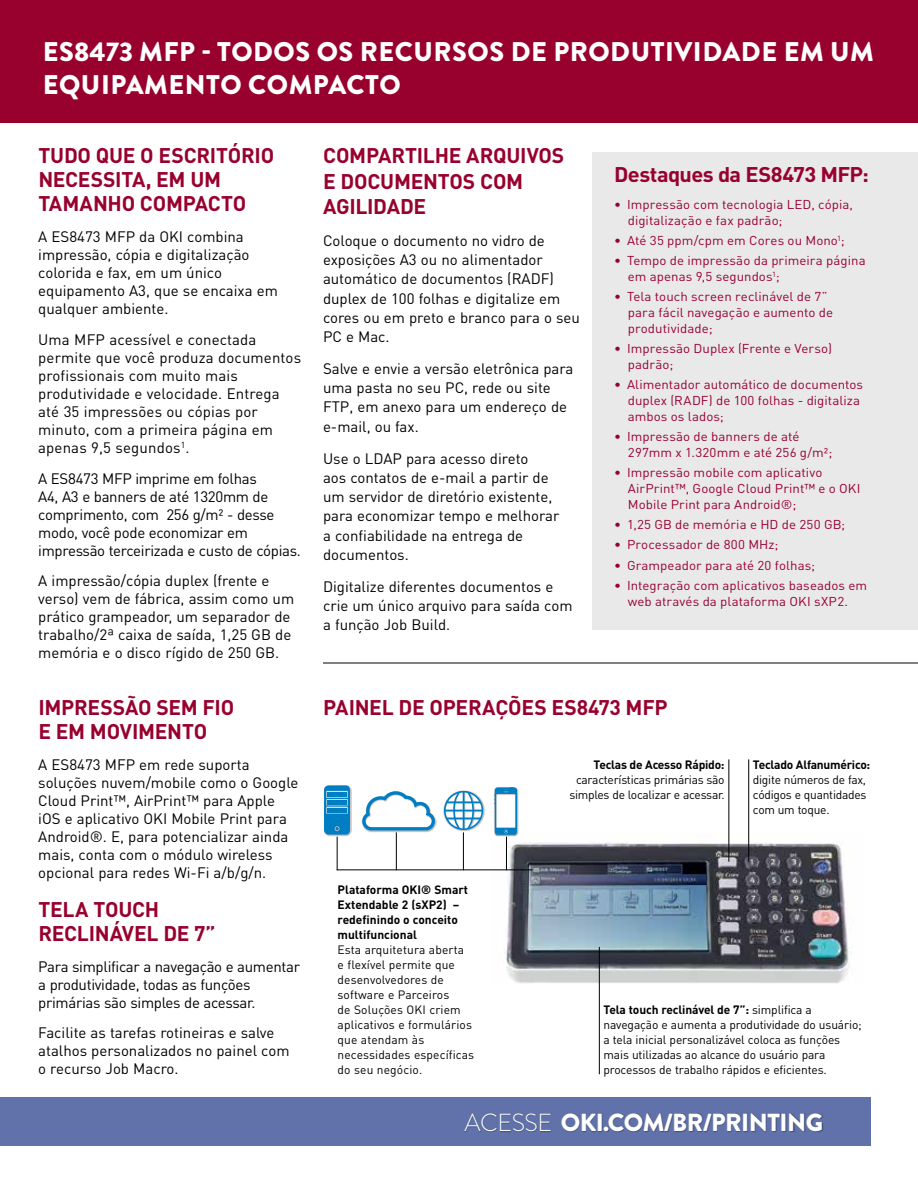
<style>
.page{position:relative;width:918px;height:1188px;background:#fff}
.page>*{position:absolute;margin:0;border:0;box-sizing:border-box;transform-origin:0 0}
.t1{font:900 27px/32.4px "Brandon Grotesque";letter-spacing:.02em;color:#fff}
.t2{font:900 24.75px "Brandon Grotesque";letter-spacing:-.02em;color:#fff}
.t3{font:700 21px/24px "DIN Pro";letter-spacing:-.015em;color:#98002e}
.t4{font:700 21px "DIN Pro";letter-spacing:-.015em;color:#98002e;scale:1.04 1}
.t5{font:15px/18px "DIN Pro";color:#000}
.t6{font:15px/18px "DIN Pro";letter-spacing:-.02em;color:#000}
.t7{font:12.75px/15.9px "DIN Pro";letter-spacing:.005em;color:#98002e;scale:1.04 1}
.t8{font:12px/15px "DIN Pro";letter-spacing:-.01em;color:#000;text-align:center}
.t9{font:12px/15px "DIN Pro";letter-spacing:.01em;color:#000}
.t10{font:700 12px/15px "DIN Pro";color:#000}
.t11{font:700 12px "DIN Pro";letter-spacing:-.02em;color:#000}
.s1{font-weight:700}
.s2{font-weight:300}
</style>
<div class="page">
<div style="left:0;top:1097px;width:870px;height:48px;background:#6072a9"></div>
<div style="left:465px;top:1113px;width:359px;height:20px;background:#000;opacity:.36"></div>
<div style="left:593px;top:153px;width:325px;height:477px;background:#e9e9ea"></div>
<div style="left:0;top:0;width:918px;height:122px;background:#98002e"></div>
<hr style="left:323px;top:663px;width:595px;height:1px;background:#000">
<img style="left:491px;top:833px;width:362px;height:151px">
<img style="left:366px;top:818px;width:71px;height:14px">
<svg style="left:362px;top:791px;width:73px;height:39px"></svg>
<img style="left:443px;top:790px;width:42px;height:41px">
<div style="left:444px;top:791px;width:39px;height:39px;border:2px solid #007ec4;border-radius:50%"></div>
<hr style="left:444px;top:810px;width:39px;height:1px;background:#007ec4">
<svg style="left:453px;top:791px;width:22px;height:39px"></svg>
<hr style="left:447px;top:801px;width:33px;height:2px;background:#007ec4">
<hr style="left:447px;top:818px;width:33px;height:1px;background:#007ec4">
<img style="left:326px;top:787px;width:26px;height:50px">
<svg style="left:324px;top:785px;width:26px;height:50px"></svg>
<img style="left:494px;top:789px;width:25px;height:48px">
<svg style="left:495px;top:787px;width:22px;height:48px"></svg>
<hr style="left:599px;top:947px;width:1px;height:127px;background:#000">
<hr style="left:337px;top:837px;width:1px;height:33px;background:#000">
<hr style="left:506px;top:837px;width:1px;height:33px;background:#000">
<hr style="left:396px;top:832px;width:1px;height:38px;background:#000">
<hr style="left:337px;top:869px;width:195px;height:1px;background:#000">
<hr style="left:463px;top:832px;width:1px;height:38px;background:#000">
<hr style="left:748px;top:759px;width:1px;height:103px;background:#000">
<hr style="left:728px;top:759px;width:1px;height:103px;background:#000">
<h1 class="t1" style="left:43px;top:36px;width:833px">ES8473 MFP - TODOS OS RECURSOS DE PRODUTIVIDADE EM UM<br>EQUIPAMENTO COMPACTO</h1>
<h3 class="t3" style="left:38px;top:143px;width:237px">TUDO QUE O ESCRITÓRIO<br>NECESSITA, EM UM<br>TAMANHO COMPACTO</h3>
<p class="t5" style="left:38px;top:227px;width:241px">A ES8473 MFP da OKI combina impressão, cópia e digitalização colorida e fax, em um único equipamento A3, que se encaixa em qualquer ambiente.</p>
<p class="t5" style="left:38px;top:330px;width:264px">Uma MFP acessível e conectada permite que você produza documentos profissionais com muito mais produtividade e velocidade. Entrega até 35 impressões ou cópias por minuto, com a primeira página em apenas 9,5 segundos<sup>1</sup>.</p>
<p class="t6" style="left:38px;top:469px;width:264px">A ES8473 MFP imprime em folhas<br>A4, A3 e banners de até 1320mm de comprimento, com 256 g/m² - desse modo, você pode economizar em impressão terceirizada e custo de cópias.</p>
<p class="t5" style="left:38px;top:571px;width:257px">A impressão/cópia duplex (frente e verso) vem de fábrica, assim como um prático grampeador, um separador de trabalho/2ª caixa de saída, 1,25 GB de memória e o disco rígido de 250 GB.</p>
<h3 class="t3" style="left:38px;top:695px;width:197px">IMPRESSÃO SEM FIO<br>E EM MOVIMENTO</h3>
<p class="t5" style="left:38px;top:755px;width:262px">A ES8473 MFP em rede suporta soluções nuvem/mobile como o Google Cloud Print™, AirPrint™ para Apple iOS e aplicativo OKI Mobile Print para Android®. E, para potencializar ainda mais, conta com o módulo wireless opcional para redes Wi-Fi a/b/g/n.</p>
<h3 class="t3" style="left:38px;top:896px;width:179px">TELA TOUCH<br>RECLINÁVEL DE 7”</h3>
<p class="t6" style="left:38px;top:956px;width:263px">Para simplificar a navegação e aumentar a produtividade, todas as funções primárias são simples de acessar.</p>
<p class="t5" style="left:38px;top:1023px;width:253px">Facilite as tarefas rotineiras e salve atalhos personalizados no painel com o recurso Job Macro.</p>
<h3 class="t3" style="left:323px;top:142px;width:243px;line-height:25.2px">COMPARTILHE ARQUIVOS<br>E DOCUMENTOS COM<br>AGILIDADE</h3>
<p class="t5" style="left:323px;top:230px;width:258px;line-height:19.2px">Coloque o documento no vidro de exposições A3 ou no alimentador automático de documentos (RADF) duplex de 100 folhas e digitalize em cores ou em preto e branco para o seu<br>PC e Mac.</p>
<p class="t5" style="left:323px;top:358px;width:252px;line-height:19.2px">Salve e envie a versão eletrônica para uma pasta no seu PC, rede ou site<br>FTP, em anexo para um endereço de e-mail, ou fax.</p>
<p class="t5" style="left:323px;top:448px;width:238px;line-height:19.2px">Use o LDAP para acesso direto<br>aos contatos de e-mail a partir de um servidor de diretório existente, para economizar tempo e melhorar a confiabilidade na entrega de documentos.</p>
<p class="t5" style="left:323px;top:576px;width:251px;line-height:19.2px">Digitalize diferentes documentos e crie um único arquivo para saída com a função Job Build.</p>
<h3 class="t4" style="left:614px;top:160px;width:247px">Destaques da ES8473 MFP:</h3>
<p class="t7" style="left:628px;top:196px;width:218px;text-indent:-14px">• Impressão com tecnologia LED, cópia, digitalização e fax padrão;</p>
<p class="t7" style="left:614px;top:232px;width:223px">• Até 35 ppm/cpm em Cores ou Mono<sup>1</sup>;</p>
<p class="t7" style="left:628px;top:252px;width:230px;text-indent:-14px">• Tempo de impressão da primeira página em apenas 9,5 segundos<sup>1</sup>;</p>
<p class="t7" style="left:628px;top:288px;width:199px;text-indent:-14px">• Tela touch screen reclinável de 7” para fácil navegação e aumento de produtividade;</p>
<p class="t7" style="left:628px;top:340px;width:198px;text-indent:-14px">• Impressão Duplex (Frente e Verso) padrão;</p>
<p class="t7" style="left:628px;top:376px;width:228px;text-indent:-14px">• Alimentador automático de documentos duplex (RADF) de 100 folhas - digitaliza ambos os lados;</p>
<p class="t7" style="left:628px;top:428px;width:198px;text-indent:-14px">• Impressão de banners de até<br>297mm x 1.320mm e até 256 g/m²;</p>
<p class="t7" style="left:628px;top:464px;width:225px;text-indent:-14px">• Impressão mobile com aplicativo<br>AirPrint™, Google Cloud Print™ e o OKI<br>Mobile Print para Android®;</p>
<p class="t7" style="left:614px;top:516px;width:224px">• 1,25 GB de memória e HD de 250 GB;</p>
<p class="t7" style="left:614px;top:536px;width:159px">• Processador de 800 MHz;</p>
<p class="t7" style="left:614px;top:557px;width:195px">• Grampeador para até 20 folhas;</p>
<p class="t7" style="left:614px;top:577px;width:245px;text-align:center">• Integração com aplicativos baseados em web através da plataforma OKI sXP2.</p>
<h3 class="t3" style="left:323px;top:695px;width:346px">PAINEL DE OPERAÇÕES ES8473 MFP</h3>
<p class="t11" style="left:594px;top:756px;width:133px">Teclas de Acesso Rápido:</p>
<p class="t8" style="left:569px;top:771px;width:157px">características primárias são simples de localizar e acessar.</p>
<p class="t11" style="left:753px;top:756px;width:119px">Teclado Alfanumérico:</p>
<p class="t8" style="left:753px;top:771px;width:115px;text-align:justify">digite números de fax, códigos e quantidades com um toque.</p>
<p class="t10" style="left:338px;top:882px;width:132px">Plataforma OKI® Smart<br>Extendable 2 (sXP2) – redefinindo o conceito multifuncional</p>
<p class="t9" style="left:338px;top:942px;width:138px">Esta arquitetura aberta<br>e flexível permite que desenvolvedores de software e Parceiros<br>de Soluções OKI criem aplicativos e formulários que atendam às necessidades específicas do seu negócio.</p>
<p class="t8" style="left:603px;top:1002px;width:260px;text-align:left"><span class="s1">Tela touch reclinável de 7”:</span> simplifica a navegação e aumenta a produtividade do usuário; a tela inicial personalizável coloca as funções mais utilizadas ao alcance do usuário para processos de trabalho rápidos e eficientes.</p>
<h2 class="t2" style="left:465px;top:1105px;width:360px"><span class="s2">ACESSE</span> OKI.COM/BR/PRINTING</h2>
</div>
